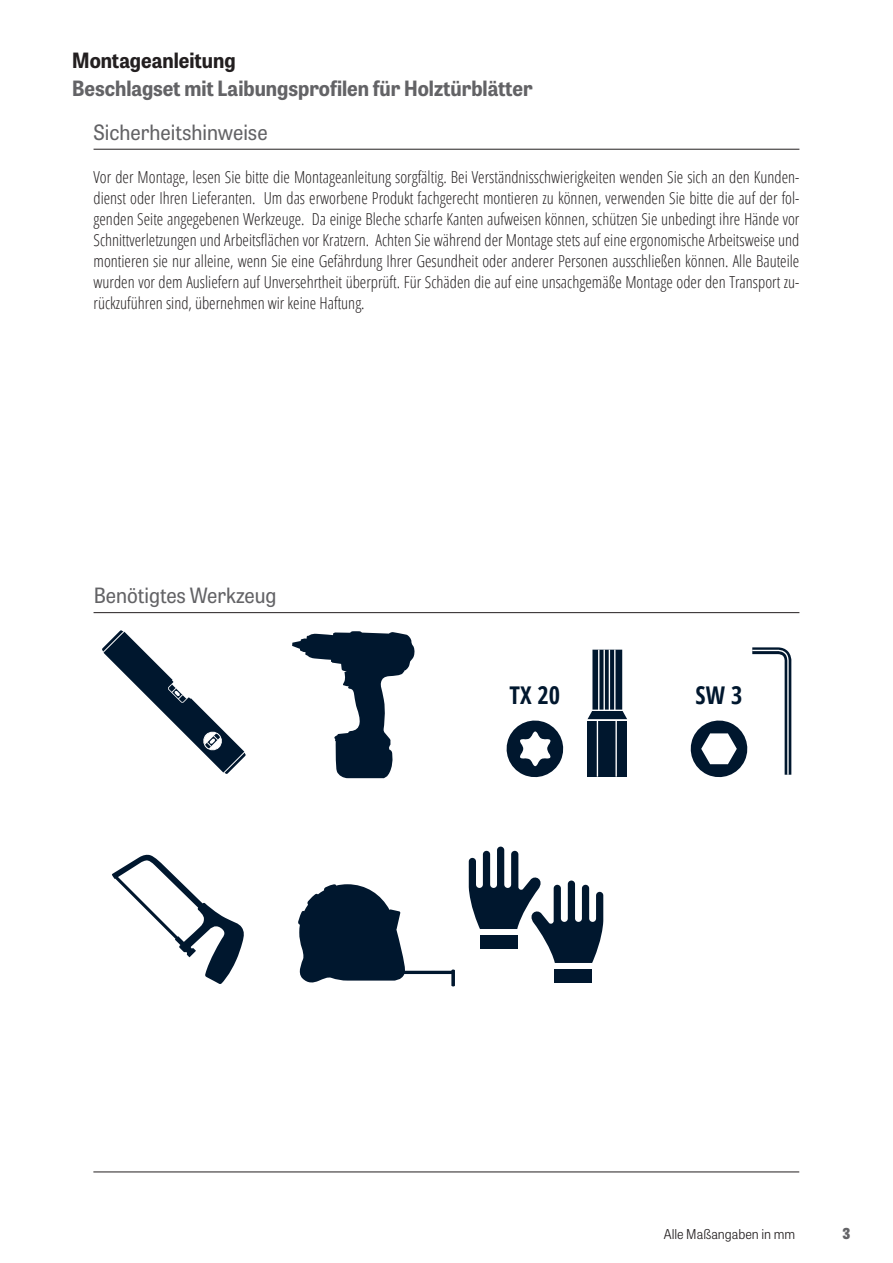
<style>
.page{position:relative;width:893px;height:1263px;background:#fff}
.page>*{position:absolute;margin:0;border:0;box-sizing:border-box;transform-origin:0 0}
.t1{font:700 condensed 24.45px "Open Sans";color:#00172e}
.t2{font:700 21px "Tablet Gothic Narrow";color:#636366}
.Neutral_Ue3_14_Ma_Ausnahme{font:21px "Tablet Gothic Narrow";color:#636366}
.t3{font:700 21px "Tablet Gothic Narrow";color:#231f20}
.t4{font:300 condensed 16.5px/21px "Open Sans";color:#231f20;text-align:justify}
.t5{font:800 15px "Tablet Gothic Narrow";color:#636366}
.t6{font:13.5px "Tablet Gothic Narrow Lt";color:#231f20}
</style>
<div class="page">
<svg style="left:102px;top:630px;width:144px;height:144px"></svg>
<svg style="left:298px;top:884px;width:157px;height:102px"></svg>
<svg style="left:292px;top:631px;width:123px;height:147px"></svg>
<div style="left:555px;top:969px;width:37px;height:13px;background:#00172e"></div>
<svg style="left:469px;top:846px;width:134px;height:117px"></svg>
<svg style="left:506px;top:720px;width:58px;height:58px"></svg>
<svg style="left:588px;top:650px;width:39px;height:69px"></svg>
<div style="left:588px;top:721px;width:39px;height:56px;background:#00172e"></div>
<hr style="left:597px;top:721px;width:1px;height:56px;background:#fff">
<hr style="left:615px;top:721px;width:2px;height:56px;background:#fff">
<hr style="left:590px;top:710px;width:35px;height:1px;background:#fff">
<hr style="left:603px;top:650px;width:2px;height:60px;background:#fff">
<hr style="left:609px;top:650px;width:1px;height:60px;background:#fff">
<hr style="left:614px;top:650px;width:1px;height:60px;background:#fff">
<hr style="left:598px;top:650px;width:1px;height:60px;background:#fff">
<svg style="left:112px;top:854px;width:132px;height:130px"></svg>
<svg style="left:690px;top:647px;width:101px;height:131px"></svg>
<hr style="left:94px;top:149px;width:705px;height:1px;background:#231f20">
<hr style="left:94px;top:612px;width:705px;height:1px;background:#231f20">
<hr style="left:93px;top:1171px;width:706px;height:1px;background:#231f20">
<p class="t3" style="left:72px;top:44px;width:165px">Montageanleitung</p>
<p class="t2" style="left:72px;top:72px;width:462px">Beschlagset mit Laibungsprofilen für Holztürblätter</p>
<p class="Neutral_Ue3_14_Ma_Ausnahme" style="left:94px;top:117px;width:176px">Sicherheitshinweise</p>
<p class="t4" style="left:94px;top:166px;width:707px">Vor der Montage, lesen Sie bitte die Montageanleitung sorgfältig. Bei Verständnisschwierigkeiten wenden Sie sich an den Kunden&shy;dienst oder Ihren Lieferanten. Um das erworbene Produkt fachgerecht montieren zu können, verwenden Sie bitte die auf der fol&shy;genden Seite angegebenen Werkzeuge. Da einige Bleche scharfe Kanten aufweisen können, schützen Sie unbedingt ihre Hände vor Schnittverletzungen und Arbeitsflächen vor Kratzern. Achten Sie während der Montage stets auf eine ergonomische Arbeitsweise und montieren sie nur alleine, wenn Sie eine Gefährdung Ihrer Gesundheit oder anderer Personen ausschließen können. Alle Bauteile wurden vor dem Ausliefern auf Unversehrtheit überprüft. Für Schäden die auf eine unsachgemäße Montage oder den Transport zu&shy;rückzuführen sind, übernehmen wir keine Haftung.</p>
<p class="Neutral_Ue3_14_Ma_Ausnahme" style="left:94px;top:580px;width:184px">Benötigtes Werkzeug</p>
<p class="t1" style="left:509px;top:678px;width:52px">TX 20</p>
<p class="t1" style="left:696px;top:678px;width:48px">SW 3</p>
<p class="t6" style="left:664px;top:1224px;width:133px">Alle Maßangaben in mm</p>
<p class="t5" style="left:843px;top:1221px;width:9px">3</p>
</div>
